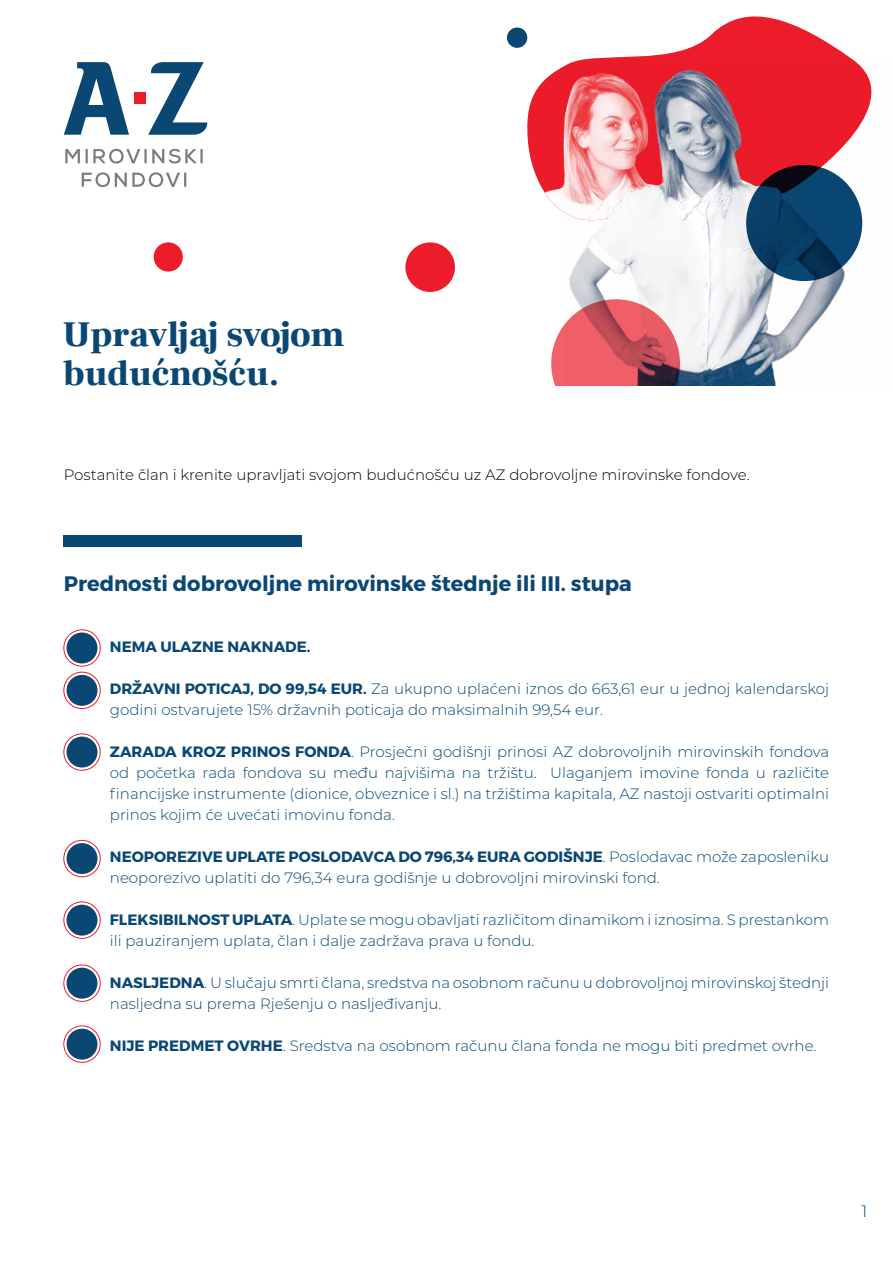
<style>
.page{position:relative;width:893px;height:1263px;background:#fff}
.page>*{position:absolute;margin:0;border:0;box-sizing:border-box;transform-origin:0 0}
.t1{font:900 36px/39.5px "Frank Ruhl Libre";color:#0a4772}
.t2{font:700 21px "Montserrat";color:#0a4772}
.t3{font:300 16.5px "Montserrat";color:#0a4772}
.t4{font:300 15px/21px "Montserrat";color:#0a4772}
.t5{font:300 15px "Montserrat";color:#000}
.t6{font:700 15px "Montserrat";color:#0a4772}
.s1{font-weight:700}
</style>
<div class="page">
<svg style="left:524px;top:16px;width:331px;height:53px"></svg>
<img style="left:527px;top:69px;width:38px;height:144px">
<img style="left:565px;top:61px;width:307px;height:325px">
<svg style="left:746px;top:165px;width:116px;height:116px;background:#093b61"></svg>
<svg style="left:551px;top:299px;width:129px;height:129px;background:#d0545f"></svg>
<div style="left:0;top:386px;width:893px;height:124px;background:#fff"></div>
<div style="left:63px;top:629px;width:38px;height:37px;border:1px solid #ed1c2a;border-radius:50%"></div>
<div style="left:67px;top:632px;width:30px;height:31px;background:#0a4772;border-radius:50%"></div>
<div style="left:63px;top:672px;width:38px;height:37px;border:1px solid #ed1c2a;border-radius:50%"></div>
<div style="left:67px;top:675px;width:30px;height:31px;background:#0a4772;border-radius:50%"></div>
<div style="left:63px;top:733px;width:38px;height:38px;border:1px solid #ed1c2a;border-radius:50%"></div>
<div style="left:67px;top:736px;width:30px;height:31px;background:#0a4772;border-radius:50%"></div>
<div style="left:63px;top:840px;width:38px;height:37px;border:1px solid #ed1c2a;border-radius:50%"></div>
<div style="left:67px;top:843px;width:30px;height:31px;background:#0a4772;border-radius:50%"></div>
<div style="left:63px;top:901px;width:38px;height:38px;border:1px solid #ed1c2a;border-radius:50%"></div>
<div style="left:67px;top:905px;width:30px;height:30px;background:#0a4772;border-radius:50%"></div>
<div style="left:63px;top:965px;width:38px;height:37px;border:1px solid #ed1c2a;border-radius:50%"></div>
<div style="left:67px;top:968px;width:30px;height:31px;background:#0a4772;border-radius:50%"></div>
<div style="left:63px;top:1025px;width:38px;height:38px;border:1px solid #ed1c2a;border-radius:50%"></div>
<div style="left:67px;top:1029px;width:30px;height:30px;background:#0a4772;border-radius:50%"></div>
<svg style="left:65px;top:149px;width:138px;height:38px"></svg>
<svg style="left:64px;top:62px;width:65px;height:73px"></svg>
<div style="left:134px;top:92px;width:12px;height:12px;background:#ed1c2a"></div>
<svg style="left:148px;top:62px;width:59px;height:73px"></svg>
<div style="left:405px;top:242px;width:50px;height:50px;background:#ed1c2a;border-radius:50%"></div>
<div style="left:154px;top:242px;width:29px;height:30px;background:#ed1c2a;border-radius:50%"></div>
<div style="left:507px;top:28px;width:20px;height:20px;background:#0a4772;border-radius:50%"></div>
<div style="left:64px;top:535px;width:238px;height:12px;background:#0a4772"></div>
<h1 class="t1" style="left:63px;top:315px;width:283px">Upravljaj svojom budućnošću.</h1>
<p class="t5" style="left:64px;top:464px;width:687px">Postanite član i krenite upravljati svojom budućnošću uz AZ dobrovoljne mirovinske fondove.</p>
<h2 class="t2" style="left:64px;top:570px;width:569px">Prednosti dobrovoljne mirovinske štednje ili III. stupa</h2>
<p class="t6" style="left:110px;top:637px;width:202px">NEMA ULAZNE NAKNADE.</p>
<p class="t4" style="left:110px;top:677px;width:721px"><span class="s1">DRŽAVNI POTICAJ, DO 99,54 EUR.</span> Za ukupno uplaćeni iznos do 663,61 eur u jednoj kalendarskoj godini ostvarujete 15% državnih poticaja do maksimalnih 99,54 eur.</p>
<p class="t4" style="left:110px;top:740px;width:721px;text-align:justify"><span class="s1">ZARADA KROZ PRINOS FONDA</span>. Prosječni godišnji prinosi AZ dobrovoljnih mirovinskih fondova od početka rada fondova su među najvišima na tržištu. Ulaganjem imovine fonda u različite financijske instrumente (dionice, obveznice i sl.) na tržištima kapitala, AZ nastoji ostvariti optimalni prinos kojim će uvećati imovinu fonda.</p>
<p class="t4" style="left:110px;top:845px;width:721px"><span class="s1">NEOPOREZIVE UPLATE POSLODAVCA DO 796,34 EURA GODIŠNJE</span>. Poslodavac može zaposleniku neoporezivo uplatiti do 796,34 eura godišnje u dobrovoljni mirovinski fond.</p>
<p class="t4" style="left:110px;top:908px;width:721px"><span class="s1">FLEKSIBILNOST UPLATA</span>. Uplate se mogu obavljati različitom dinamikom i iznosima. S prestankom ili pauziranjem uplata, član i dalje zadržava prava u fondu.</p>
<p class="t4" style="left:110px;top:971px;width:721px"><span class="s1">NASLJEDNA</span>. U slučaju smrti člana, sredstva na osobnom računu u dobrovoljnoj mirovinskoj štednji nasljedna su prema Rješenju o nasljeđivanju.</p>
<p class="t4" style="left:110px;top:1034px;width:708px"><span class="s1">NIJE PREDMET OVRHE</span>. Sredstva na osobnom računu člana fonda ne mogu biti predmet ovrhe.</p>
<p class="t3" style="left:862px;top:1200px;width:7px">1</p>
</div>
